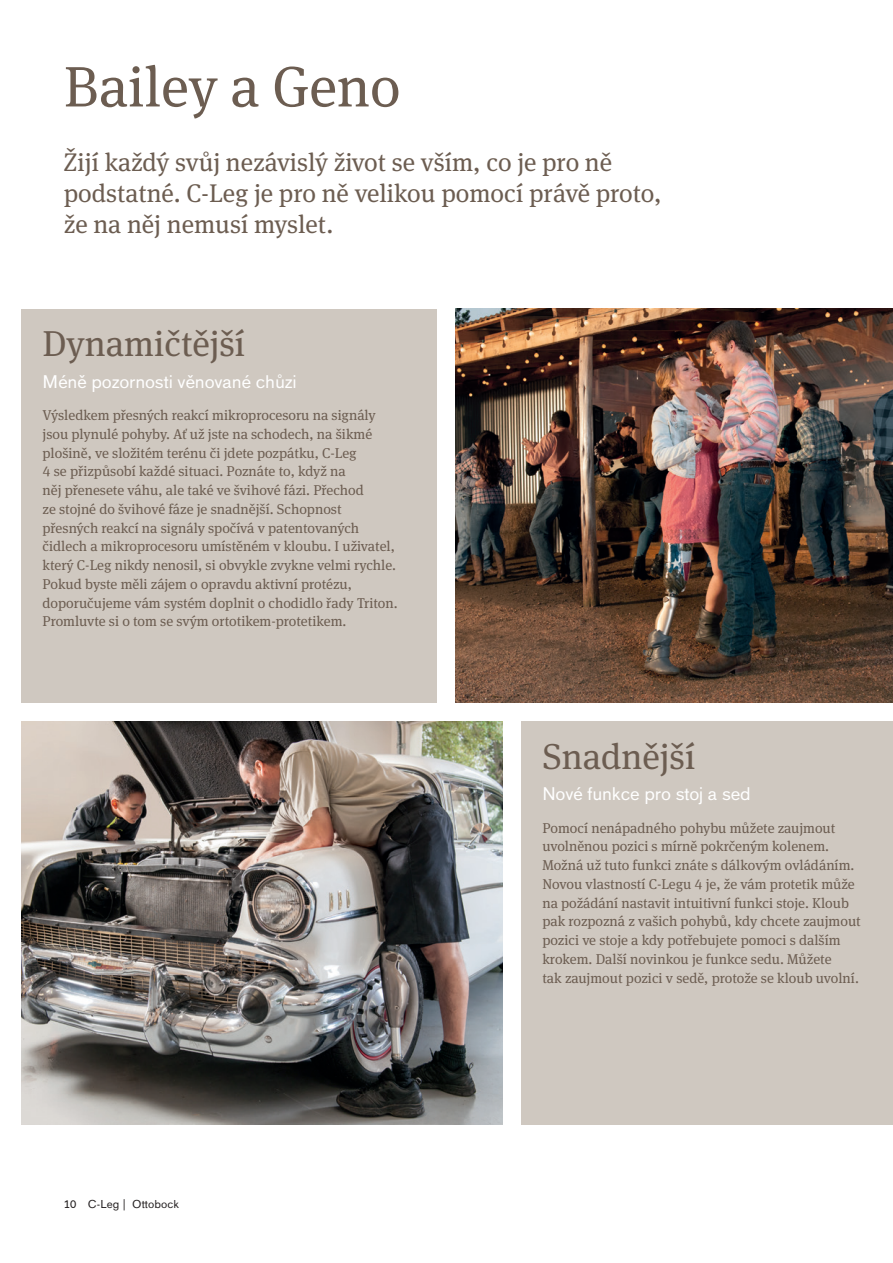
<style>
.page{position:relative;width:893px;height:1263px;background:#fff}
.page>*{position:absolute;margin:0;border:0;box-sizing:border-box;transform-origin:0 0}
.D3_Introtext_17pt_20{font:57px "OBO Serif";color:#6c5d51}
.D1_E_Headline_24pt_2{font:36px "OBO Serif";color:#6c5d51}
.D3_Introtext_17pt_20-2{font:25.5px/30.8px "OBO Serif";color:#6c5d51}
.D1_E_Subline_12pt_14{font:18px "OBO Sans";letter-spacing:-.01em;color:#fff}
.D2_Copy_9_5pt_12_5pt{font:14.25px/18.8px "OBO Serif";color:#6c5d51}
.t1{font:11.25px "OBO Sans";letter-spacing:.005em;color:#231f20}
</style>
<div class="page">
<div style="left:21px;top:309px;width:416px;height:393px;background:#cfc8c0"></div>
<div style="left:521px;top:721px;width:372px;height:403px;background:#cfc8c0"></div>
<img style="left:21px;top:721px;width:481px;height:403px">
<img style="left:456px;top:309px;width:437px;height:393px">
<p class="D3_Introtext_17pt_20" style="left:64px;top:53px;width:338px">Bailey a Geno</p>
<p class="D3_Introtext_17pt_20-2" style="left:64px;top:147px;width:599px">Žijí každý svůj nezávislý život se vším, co je pro ně podstatné. C-Leg je pro ně velikou pomocí právě proto, že na něj nemusí myslet.</p>
<p class="D1_E_Headline_24pt_2" style="left:43px;top:323px;width:204px">Dynamičtější</p>
<p class="D1_E_Subline_12pt_14" style="left:43px;top:371px;width:256px">Méně pozornosti věnované chůzi</p>
<p class="D2_Copy_9_5pt_12_5pt" style="left:43px;top:406px;width:357px">Výsledkem přesných reakcí mikroprocesoru na signály jsou plynulé pohyby. Ať už jste na schodech, na šikmé plošině, ve složitém terénu či jdete pozpátku, C-Leg<br>4 se přizpůsobí každé situaci. Poznáte to, když na<br>něj přenesete váhu, ale také ve švihové fázi. Přechod<br>ze stojné do švihové fáze je snadnější. Schopnost přesných reakcí na signály spočívá v patentovaných čidlech a mikroprocesoru umístěném v kloubu. I uživatel, který C-Leg nikdy nenosil, si obvykle zvykne velmi rychle.<br>Pokud byste měli zájem o opravdu aktivní protézu, doporučujeme vám systém doplnit o chodidlo řady Triton.<br>Promluvte si o tom se svým ortotikem-protetikem.</p>
<p class="t1" style="left:64px;top:1197px;width:117px">10 C-Leg | Ottobock</p>
<p class="D1_E_Headline_24pt_2" style="left:542px;top:735px;width:155px">Snadnější</p>
<p class="D1_E_Subline_12pt_14" style="left:542px;top:784px;width:210px">Nové funkce pro stoj a sed</p>
<p class="D2_Copy_9_5pt_12_5pt" style="left:542px;top:818px;width:320px">Pomocí nenápadného pohybu můžete zaujmout uvolněnou pozici s mírně pokrčeným kolenem.<br>Možná už tuto funkci znáte s dálkovým ovládáním.<br>Novou vlastností C-Legu 4 je, že vám protetik může na požádání nastavit intuitivní funkci stoje. Kloub pak rozpozná z vašich pohybů, kdy chcete zaujmout pozici ve stoje a kdy potřebujete pomoci s dalším krokem. Další novinkou je funkce sedu. Můžete<br>tak zaujmout pozici v sedě, protože se kloub uvolní.</p>
</div>
